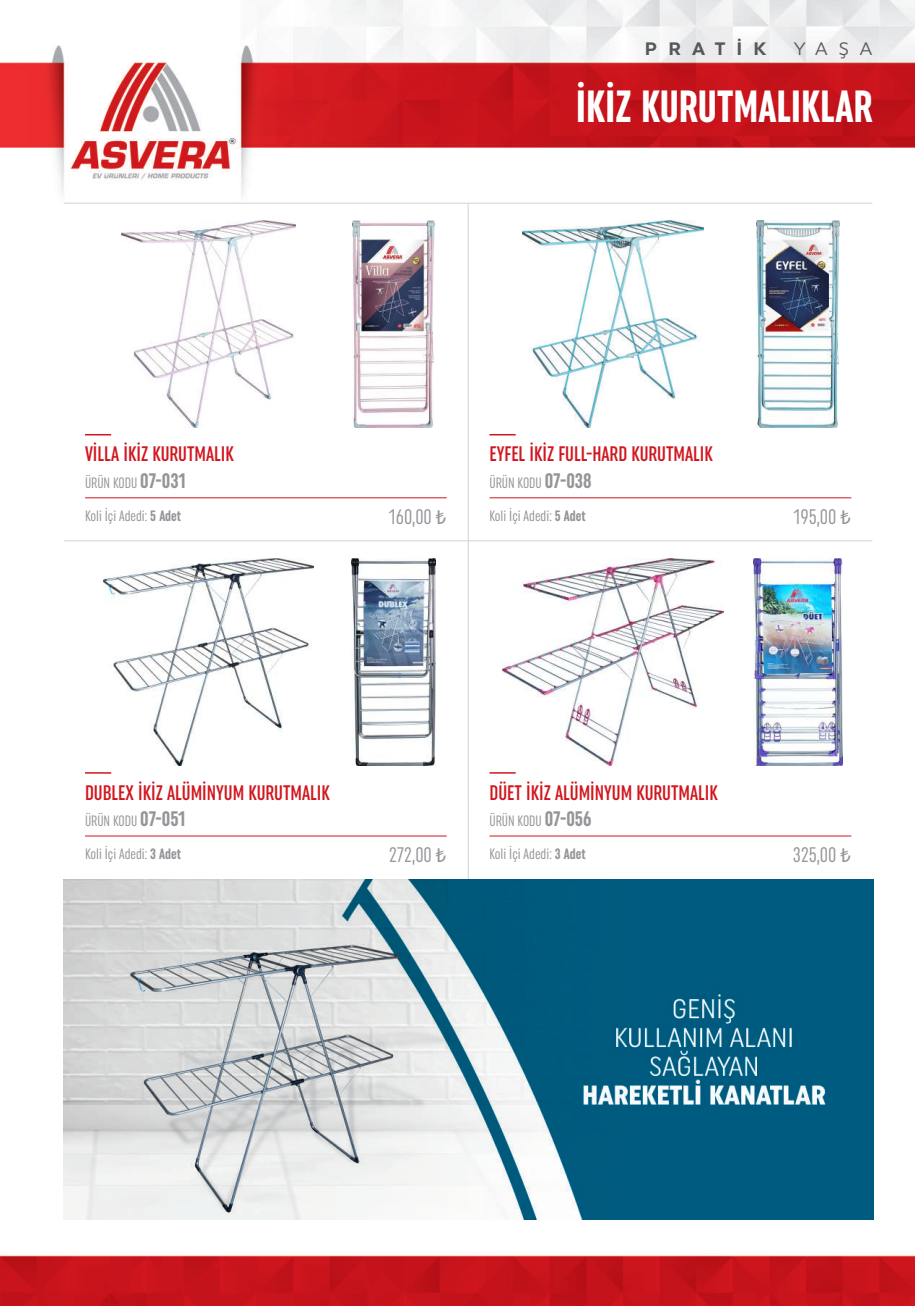
<style>
.page{position:relative;width:915px;height:1306px;background:#fff}
.page>*{position:absolute;margin:0;border:0;box-sizing:border-box;transform-origin:0 0}
.t1{font:45px "Uniform Pro Xcon Bld";color:#fff}
.t2{font:500 21px "Uniform Pro Xcon";color:#d1161e}
.t3{font:21px "Uniform Pro Xcon";color:#939598}
.t4{font:18px "Uniform Pro Bld";letter-spacing:.62em;color:#57585a}
.t5{font:18px "Uniform Pro";color:#57585a}
.t6{font:15px "Uniform Pro Xcon";color:#939598}
.s1{font-family:"Uniform Pro Xcon Bld";font-size:21px}
.s2{font-family:"Uniform Pro Xcon Bld"}
.s3{font-family:"Myriad Pro"}
</style>
<div class="page">
<img style="left:0;top:0;width:914px;height:1305px">
<hr style="left:64px;top:203px;width:808px;height:1px;background:#d1d2d4">
<hr style="left:467px;top:203px;width:1px;height:676px;background:#d1d2d4">
<hr style="left:64px;top:540px;width:808px;height:1px;background:#d1d2d4">
<img style="left:121px;top:220px;width:175px;height:207px">
<img style="left:352px;top:220px;width:82px;height:207px">
<hr style="left:85px;top:497px;width:361px;height:1px;background:#d1161e">
<svg style="left:85px;top:434px;width:26px;height:1px"></svg>
<img style="left:104px;top:558px;width:209px;height:207px">
<img style="left:351px;top:558px;width:84px;height:207px">
<hr style="left:85px;top:835px;width:361px;height:1px;background:#d1161e">
<svg style="left:85px;top:772px;width:26px;height:1px"></svg>
<img style="left:522px;top:220px;width:181px;height:208px">
<img style="left:756px;top:220px;width:83px;height:207px">
<hr style="left:489px;top:497px;width:361px;height:1px;background:#d1161e">
<svg style="left:489px;top:434px;width:26px;height:1px"></svg>
<img style="left:502px;top:558px;width:221px;height:207px">
<img style="left:753px;top:558px;width:89px;height:207px">
<hr style="left:489px;top:835px;width:361px;height:1px;background:#d1161e">
<svg style="left:489px;top:772px;width:26px;height:1px"></svg>
<img style="left:64px;top:879px;width:808px;height:339px">
<p class="t4" style="left:644px;top:39px;width:123px">PRATİK</p>
<p class="t5" style="left:793px;top:39px;width:80px">YAŞA</p>
<h1 class="t1" style="left:575px;top:79px;width:298px">İKİZ KURUTMALIKLAR</h1>
<h2 class="t2" style="left:85px;top:441px;width:150px">VILLA İKIZ KURUTMALIK</h2>
<p class="t6" style="left:85px;top:473px;width:102px">ÜRÜN KODU <span class="s1">07-031</span></p>
<p class="t6" style="left:85px;top:507px;width:98px">Koli İçi Adedi: <span class="s2">5 Adet</span></p>
<h2 class="t3" style="left:389px;top:503px;width:59px">160,00 <span class="s3">₺</span></h2>
<h2 class="t2" style="left:489px;top:441px;width:225px">EYFEL İKIZ FULL-HARD KURUTMALIK</h2>
<p class="t6" style="left:489px;top:473px;width:104px">ÜRÜN KODU <span class="s1">07-038</span></p>
<p class="t6" style="left:489px;top:507px;width:98px">Koli İçi Adedi: <span class="s2">5 Adet</span></p>
<h2 class="t3" style="left:793px;top:503px;width:59px">195,00 <span class="s3">₺</span></h2>
<h2 class="t2" style="left:85px;top:779px;width:246px">DUBLEX İKIZ ALÜMINYUM KURUTMALIK</h2>
<p class="t6" style="left:85px;top:811px;width:102px">ÜRÜN KODU <span class="s1">07-051</span></p>
<p class="t6" style="left:85px;top:845px;width:98px">Koli İçi Adedi: <span class="s2">3 Adet</span></p>
<h2 class="t3" style="left:389px;top:841px;width:59px">272,00 <span class="s3">₺</span></h2>
<h2 class="t2" style="left:489px;top:779px;width:230px">DÜET İKIZ ALÜMINYUM KURUTMALIK</h2>
<p class="t6" style="left:489px;top:811px;width:104px">ÜRÜN KODU <span class="s1">07-056</span></p>
<p class="t6" style="left:489px;top:845px;width:98px">Koli İçi Adedi: <span class="s2">3 Adet</span></p>
<h2 class="t3" style="left:792px;top:841px;width:60px">325,00 <span class="s3">₺</span></h2>
</div>
